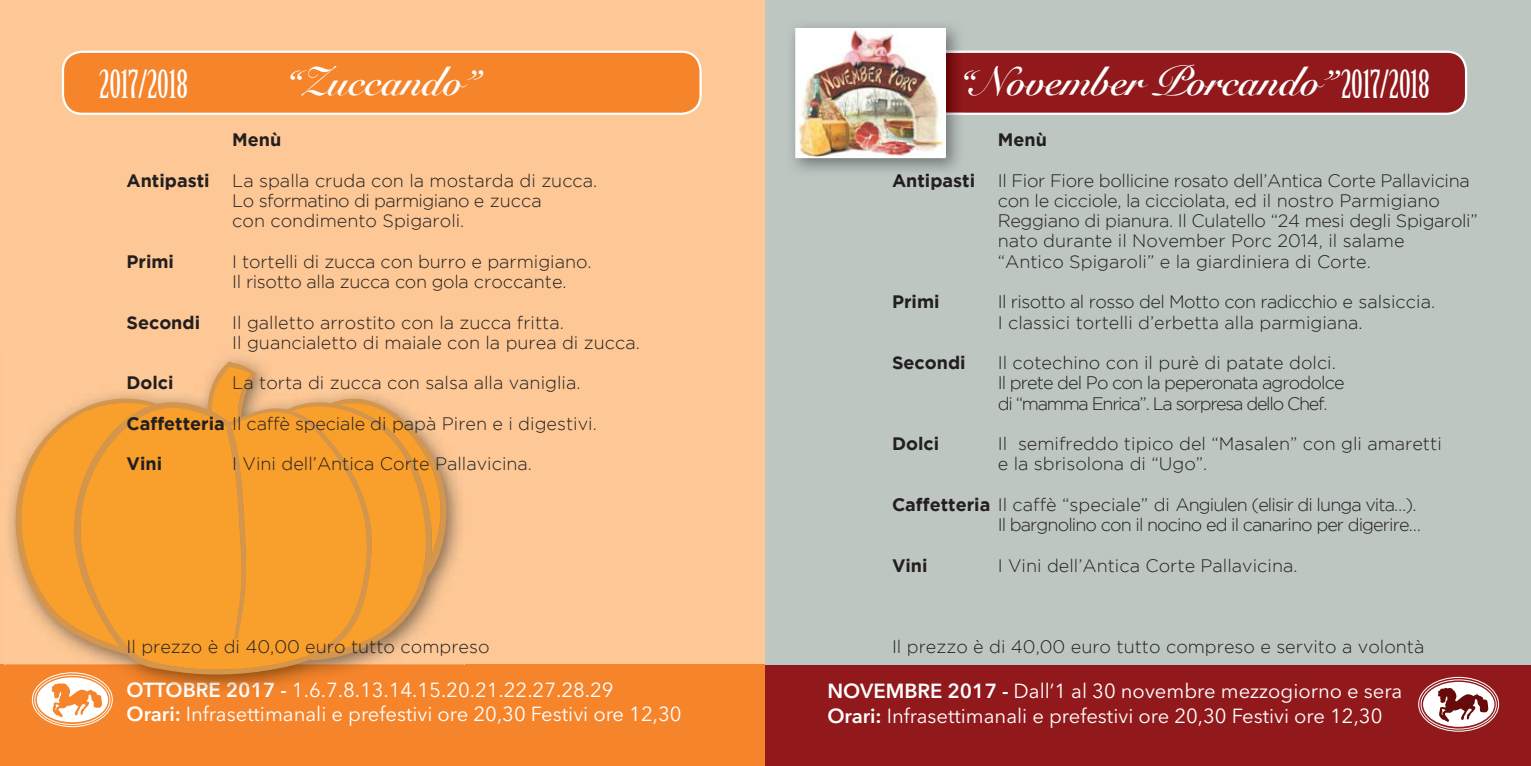
<style>
.page{position:relative;width:1531px;height:766px;background:#fff}
.page>*{position:absolute;margin:0;border:0;box-sizing:border-box;transform-origin:0 0}
.t1{font:700 40.5px "Snell Roundhand";color:#fff}
.t2{font:38.25px "Birch Std";color:#fff}
.t3{font:20.25px/24.3px "Avenir Next LT Pro";color:#fff}
.t4{font:300 18px/20.2px "Gotham";color:#231f20}
.t5{font:300 18px/20.2px "Gotham";letter-spacing:-.02em;color:#231f20}
.t6{font:300 18px/20.2px "Gotham";letter-spacing:-.05em;color:#231f20}
.t7{font:700 18px "Gotham";color:#231f20}
.t8{font:700 18px "Gotham";color:#121314}
.s1{font-family:"Birch Std";font-weight:400;font-size:38.25px}
.s2{font-weight:700}
.s3{font-weight:600}
.s4{font-weight:600;color:#fafbfb}
.s5{font-weight:600;color:#ededee}
.s6{font-weight:600;color:#e0e1e2}
.s7{font-weight:600;color:#d9dadb}
.s8{font-weight:600;color:#e1e2e3}
.s9{font-weight:600;color:#e3e4e5}
.s10{color:#fdfdfd}
</style>
<div class="page">
<div style="left:0;top:0;width:765px;height:765px;background:#fdc896"></div>
<div style="left:0;top:664px;width:765px;height:101px;background:#f5842b"></div>
<div style="left:63px;top:52px;width:637px;height:62px;background:#f5842b;border-radius:19px"></div>
<div style="left:62px;top:51px;width:640px;height:64px;border:2px solid #fff;border-radius:19px"></div>
<div style="left:765px;top:0;width:766px;height:765px;background:#bec6c2"></div>
<div style="left:765px;top:665px;width:766px;height:100px;background:#91191c"></div>
<svg style="left:964px;top:51px;width:503px;height:64px;background:#98292c"></svg>
<div style="left:1418px;top:676px;width:81px;height:55px;border:1px solid #fff;border-radius:50%"></div>
<div style="left:1420px;top:679px;width:76px;height:50px;border:1px solid #fff;border-radius:50%"></div>
<div style="left:1423px;top:681px;width:71px;height:45px;background:#fff;border-radius:50%"></div>
<svg style="left:1438px;top:687px;width:50px;height:34px"></svg>
<img style="left:34px;top:358px;width:430px;height:332px">
<img style="left:127px;top:681px;width:337px;height:9px">
<svg style="left:5px;top:361px;width:442px;height:315px"></svg>
<svg style="left:20px;top:366px;width:421px;height:303px"></svg>
<img style="left:792px;top:25px;width:172px;height:146px">
<img style="left:946px;top:51px;width:18px;height:64px">
<img style="left:797px;top:30px;width:147px;height:126px">
<div style="left:795px;top:28px;width:151px;height:130px;border:1px solid #fff"></div>
<div style="left:32px;top:672px;width:81px;height:55px;border:1px solid #fff;border-radius:50%"></div>
<div style="left:34px;top:674px;width:76px;height:50px;border:1px solid #fff;border-radius:50%"></div>
<div style="left:37px;top:677px;width:71px;height:45px;background:#fff;border-radius:50%"></div>
<svg style="left:51px;top:683px;width:51px;height:34px"></svg>
<h2 class="t2" style="left:99px;top:70px;width:90px">2017/2018</h2>
<h1 class="t1" style="left:959px;top:57px;width:472px">“November Porcando”<span class="s1">2017/2018</span></h1>
<h1 class="t1" style="left:285px;top:57px;width:195px">“Zuccando”</h1>
<p class="t7" style="left:232px;top:133px;width:51px">Menù</p>
<p class="t7" style="left:998px;top:133px;width:51px">Menù</p>
<p class="t7" style="left:126px;top:173px;width:85px">Antipasti</p>
<p class="t4" style="left:232px;top:171px;width:367px">La spalla cruda con la mostarda di zucca.<br>Lo sformatino di parmigiano e zucca<br>con condimento Spigaroli.</p>
<p class="t7" style="left:126px;top:254px;width:49px">Primi</p>
<p class="t4" style="left:232px;top:252px;width:361px">I tortelli di zucca con burro e parmigiano.<br>Il risotto alla zucca con gola croccante.</p>
<p class="t7" style="left:126px;top:315px;width:75px">Secondi</p>
<p class="t4" style="left:232px;top:313px;width:409px">Il galletto arrostito con la zucca fritta.<br>Il guancialetto di maiale con la purea di zucca.</p>
<p class="t7" style="left:126px;top:376px;width:49px">Dolci</p>
<p class="t4" style="left:232px;top:374px;width:350px">La torta di zucca con salsa alla vaniglia.</p>
<p class="t4" style="left:126px;top:414px;width:472px"><span class="s2">Caffetteria</span> Il caffè speciale di papà Piren e i digestivi.</p>
<p class="t7" style="left:126px;top:457px;width:37px">Vini</p>
<p class="t4" style="left:232px;top:455px;width:301px">I Vini dell’Antica Corte Pallavicina.</p>
<p class="t7" style="left:906px;top:173px;width:70px">n pas i</p>
<p class="t5" style="left:998px;top:171px;width:481px">Il Fior Fiore bollicine rosato dell’Antica Corte Pallavicina con le cicciole, la cicciolata, ed il nostro Parmigiano Reggiano di pianura. Il Culatello “24 mesi degli Spigaroli” nato durante il November Porc 2014, il salame<br>“Antico Spigaroli” e la giardiniera di Corte.</p>
<p class="t7" style="left:892px;top:295px;width:49px">Primi</p>
<p class="t4" style="left:998px;top:293px;width:439px">Il risotto al rosso del Motto con radicchio e salsiccia.<br>I classici tortelli d’erbetta alla parmigiana.</p>
<p class="t7" style="left:892px;top:356px;width:75px">Secondi</p>
<p class="t6" style="left:998px;top:354px;width:348px">Il cotechino con il purè di patate dolci.<br>Il prete del Po con la peperonata agrodolce di “mamma Enrica”. La sorpresa dello Chef.</p>
<p class="t7" style="left:892px;top:437px;width:49px">Dolci</p>
<p class="t4" style="left:998px;top:435px;width:445px">Il semifreddo tipico del “Masalen” con gli amaretti e la sbrisolona di “Ugo”.</p>
<p class="t6" style="left:892px;top:495px;width:530px;text-align:right"><span class="s2">Caffetteria</span> Il caffè “speciale” di Angiulen (elisir di lunga vita…).<br>Il bargnolino con il nocino ed il canarino per digerire…</p>
<p class="t7" style="left:892px;top:558px;width:37px">Vini</p>
<p class="t4" style="left:998px;top:556px;width:301px">I Vini dell’Antica Corte Pallavicina.</p>
<p class="t8" style="left:892px;top:173px;width:40px">A ti</p>
<p class="t8" style="left:962px;top:173px;width:9px">t</p>
<p class="t4" style="left:126px;top:637px;width:364px">Il prezzo è di 40,00 euro tutto compreso</p>
<p class="t4" style="left:892px;top:637px;width:534px">Il prezzo è di 40,00 euro tutto compreso e servito a volontà</p>
<p class="t3" style="left:126px;top:679px;width:556px;text-indent:177px">. . . . . . . .21.22.27.28.29<br><span class="s3">Orari:</span> Infrasettimanali e prefestivi ore 20,30 Festivi ore 12,30</p>
<p class="t3" style="left:126px;top:679px;width:345px"><span class="s3">OT</span><span class="s4">TO</span><span class="s5">BR</span><span class="s6">E</span> <span class="s7">2</span><span class="s8">0</span><span class="s9">1</span><span class="s5">7</span> <span class="s3">-</span> <span class="s10">1</span> 6 7 8 13 14 15 20</p>
<p class="t3" style="left:827px;top:680px;width:576px"><span class="s3">NOVEMBRE 2017 -</span> Dall’1 al 30 novembre mezzogiorno e sera<br><span class="s3">Orari:</span> Infrasettimanali e prefestivi ore 20,30 Festivi ore 12,30</p>
</div>
